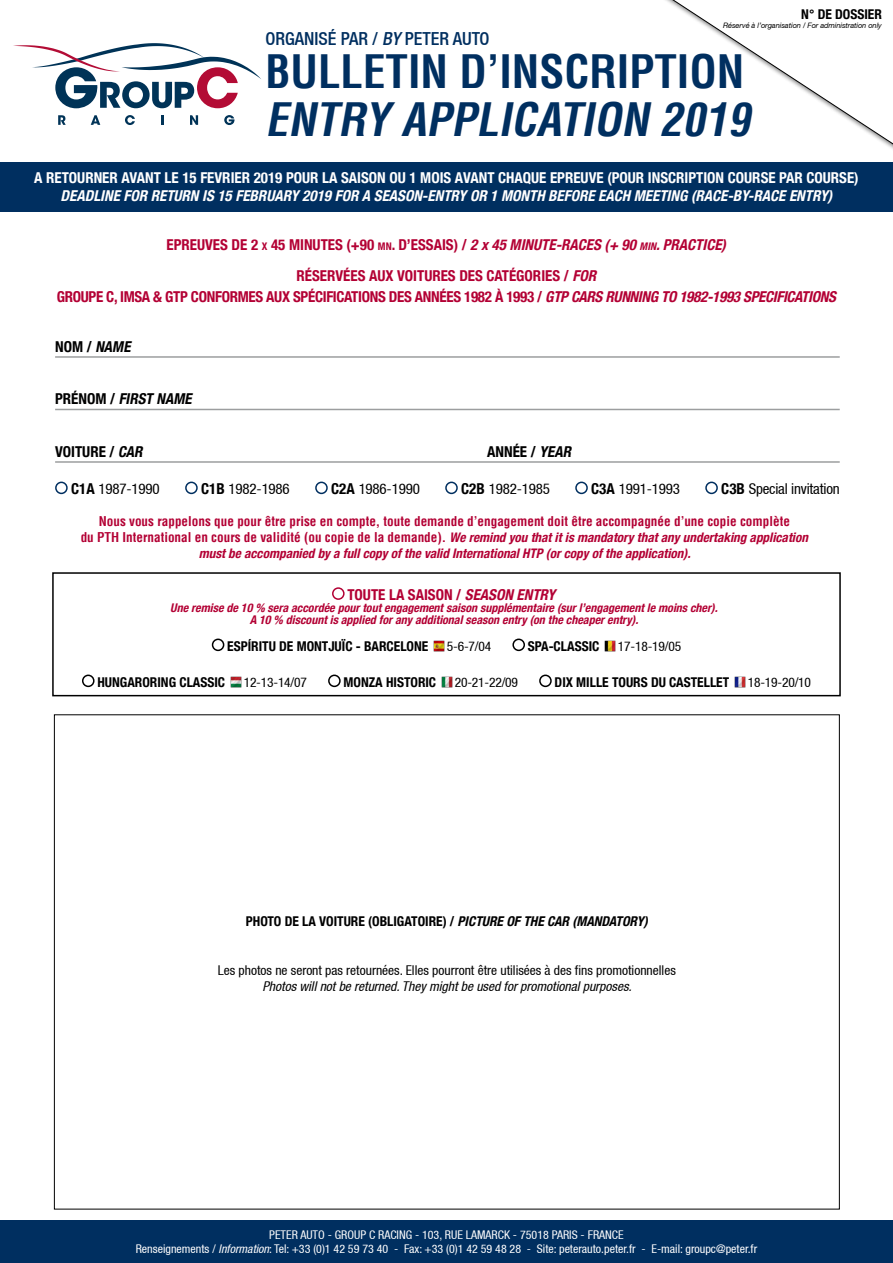
<style>
.page{position:relative;width:893px;height:1263px;background:#fff}
.page>*{position:absolute;margin:0;border:0;box-sizing:border-box;transform-origin:0 0}
.t1{font:700 condensed 45px "Helvetica";color:#002f60}
.t2{font:italic 700 condensed 45px "Helvetica";color:#002f60}
.t3{font:500 condensed 18px "Helvetica 67";color:#002f60}
.t4{font:700 condensed 15px/31.8px "Helvetica 77";color:#b30034;text-align:center}
.t5{font:700 condensed 15px "Helvetica 77";letter-spacing:-.02em;color:#b30034}
.t6{font:700 condensed 15px "Helvetica 77";color:#fff}
.t7{font:italic 700 condensed 15px "Helvetica 77";color:#fff}
.t8{font:condensed 15px "Helvetica 57";letter-spacing:-.015em;color:#000}
.t9{font:700 condensed 15px "Helvetica 77";color:#000}
.t10{font:italic 700 condensed 15px "Helvetica 77";color:#000}
.t11{font:700 condensed 13.5px "Helvetica 77";color:#000}
.t12{font:condensed 13.5px "Helvetica 57";color:#000}
.t13{font:italic condensed 13.5px "Helvetica 57";color:#000}
.t14{font:italic 700 condensed 13.2px/15.9px "Helvetica 77";color:#b30034;text-align:center}
.t15{font:700 condensed 13.2px "Helvetica";color:#b30034}
.t16{font:condensed 12px/14.4px "Helvetica 57";color:#fff;text-align:center}
.t17{font:italic 700 condensed 12px/12px "Helvetica 77";color:#b30034;text-align:center}
.t18{font:italic 7.5px "Helvetica 56";letter-spacing:-.01em;color:#000}
.s1{font-style:italic}
.s2{font-size:10.5px}
.s3{font-style:italic;font-size:10.5px}
.s4{font-style:normal}
.s5{font-family:"Helvetica 77";font-weight:700}
.s6{font-family:"Helvetica";font-style:normal}
</style>
<div class="page">
<div style="left:0;top:162px;width:893px;height:50px;background:#002f60"></div>
<div style="left:0;top:1220px;width:893px;height:43px;background:#002f60"></div>
<hr style="left:55px;top:356px;width:785px;height:2px;background:#9c9e9f">
<hr style="left:55px;top:409px;width:785px;height:1px;background:#9c9e9f">
<hr style="left:55px;top:461px;width:785px;height:2px;background:#9c9e9f">
<svg style="left:58px;top:115px;width:8px;height:10px"></svg>
<svg style="left:91px;top:115px;width:9px;height:10px"></svg>
<svg style="left:125px;top:115px;width:10px;height:10px"></svg>
<svg style="left:161px;top:115px;width:2px;height:10px"></svg>
<svg style="left:190px;top:115px;width:8px;height:10px"></svg>
<svg style="left:224px;top:115px;width:11px;height:10px"></svg>
<svg style="left:13px;top:43px;width:248px;height:65px"></svg>
<div style="left:640px;top:0;width:253px;height:166px;background:#000;opacity:.5"></div>
<svg style="left:640px;top:0;width:253px;height:158px"></svg>
<div style="left:55px;top:482px;width:13px;height:12px;border:2px solid #002f60;border-radius:50%"></div>
<div style="left:185px;top:482px;width:13px;height:12px;border:2px solid #002f60;border-radius:50%"></div>
<div style="left:315px;top:482px;width:13px;height:12px;border:2px solid #002f60;border-radius:50%"></div>
<div style="left:445px;top:482px;width:13px;height:12px;border:2px solid #002f60;border-radius:50%"></div>
<div style="left:575px;top:482px;width:13px;height:12px;border:2px solid #002f60;border-radius:50%"></div>
<div style="left:705px;top:482px;width:13px;height:12px;border:2px solid #002f60;border-radius:50%"></div>
<div style="left:52px;top:572px;width:789px;height:124px;border:2px solid #000"></div>
<div style="left:212px;top:638px;width:12px;height:13px;border:2px solid #000;border-radius:50%"></div>
<svg style="left:434px;top:640px;width:11px;height:11px"></svg>
<div style="left:512px;top:638px;width:13px;height:13px;border:2px solid #000;border-radius:50%"></div>
<svg style="left:605px;top:640px;width:11px;height:11px"></svg>
<div style="left:82px;top:674px;width:13px;height:13px;border:2px solid #000;border-radius:50%"></div>
<svg style="left:231px;top:676px;width:11px;height:11px"></svg>
<div style="left:328px;top:674px;width:13px;height:13px;border:2px solid #000;border-radius:50%"></div>
<svg style="left:442px;top:676px;width:11px;height:11px"></svg>
<div style="left:539px;top:674px;width:13px;height:13px;border:2px solid #000;border-radius:50%"></div>
<svg style="left:735px;top:676px;width:11px;height:11px"></svg>
<div style="left:332px;top:587px;width:13px;height:13px;border:2px solid #b30034;border-radius:50%"></div>
<h2 class="t3" style="left:266px;top:28px;width:226px">ORGANISÉ PAR / <span class="s1">BY</span> PETER AUTO</h2>
<p class="t11" style="left:801px;top:6px;width:82px">N° DE DOSSIER</p>
<p class="t18" style="left:723px;top:21px;width:160px">Réservé à l’organisation / For administration only</p>
<h1 class="t1" style="left:266px;top:43px;width:480px">BULLETIN D’INSCRIPTION</h1>
<h1 class="t2" style="left:266px;top:91px;width:496px">ENTRY APPLICATION 2019</h1>
<p class="t6" style="left:34px;top:169px;width:826px">A RETOURNER AVANT LE 15 FEVRIER 2019 POUR LA SAISON OU 1 MOIS AVANT CHAQUE EPREUVE (POUR INSCRIPTION COURSE PAR COURSE)</p>
<p class="t7" style="left:61px;top:187px;width:773px">DEADLINE FOR RETURN IS 15 FEBRUARY 2019 FOR A SEASON-ENTRY OR 1 MONTH BEFORE EACH MEETING (RACE-BY-RACE ENTRY)</p>
<p class="t4" style="left:167px;top:228px;width:561px">EPREUVES DE 2 <span class="s2">X</span> 45 MINUTES (+90 <span class="s2">MN</span>. D’ESSAIS) / <span class="s1">2 x 45 MINUTE-RACES (+ 90</span> <span class="s3">min</span><span class="s1">. PRACTICE)<br></span>RÉSERVÉES AUX VOITURES DES CATÉGORIES / <span class="s1">FOR</span></p>
<p class="t5" style="left:57px;top:288px;width:781px">GROUPE C, IMSA &amp; GTP CONFORMES AUX SPÉCIFICATIONS DES ANNÉES 1982 À 1993 / <span class="s1">GTP CARS RUNNING TO 1982-1993 SPECIFICATIONS</span></p>
<p class="t9" style="left:55px;top:338px;width:80px">N O M / <span class="s1">NAME</span></p>
<p class="t10" style="left:55px;top:390px;width:141px"><span class="s4">P R É N O M /</span> FIRST NAME</p>
<p class="t9" style="left:55px;top:443px;width:92px">VOITURE / <span class="s1">CAR</span></p>
<p class="t9" style="left:487px;top:443px;width:88px">ANNÉE / <span class="s1">YEAR</span></p>
<p class="t8" style="left:71px;top:480px;width:90px"><span class="s5">C1A</span> 1987-1990</p>
<p class="t8" style="left:201px;top:480px;width:90px"><span class="s5">C1B</span> 1982-1986</p>
<p class="t8" style="left:331px;top:480px;width:90px"><span class="s5">C2A</span> 1986-1990</p>
<p class="t8" style="left:461px;top:480px;width:90px"><span class="s5">C2B</span> 1982-1985</p>
<p class="t8" style="left:591px;top:480px;width:90px"><span class="s5">C3A</span> 1991-1993</p>
<p class="t8" style="left:721px;top:480px;width:120px"><span class="s5">C3B</span> Special invitation</p>
<p class="t15" style="left:99px;top:513px;width:693px">Nous vous rappelons que pour être prise en compte, toute demande d’engagement doit être accompagnée d’une copie complète</p>
<p class="t14" style="left:81px;top:529px;width:729px"><span class="s6">du PTH International en cours de validité (ou copie de la demande).</span> We remind you that it is mandatory that any undertaking application must be accompanied by a full copy of the valid International HTP (or copy of the application).</p>
<p class="t4" style="left:347px;top:578px;width:209px">TOUTE LA SAISON / <span class="s1">SEASON ENTRY</span></p>
<p class="t17" style="left:170px;top:601px;width:549px">Une remise de 10 % sera accordée pour tout engagement saison supplémentaire (sur l’engagement le moins cher).<br>A 10 % discount is applied for any additional season entry (on the cheaper entry).</p>
<p class="t11" style="left:227px;top:638px;width:203px">ESPÍRITU DE MONTJUÏC - BARCELONE</p>
<p class="t12" style="left:447px;top:638px;width:46px">5-6-7/04</p>
<p class="t11" style="left:528px;top:638px;width:73px">SPA-CLASSIC</p>
<p class="t12" style="left:618px;top:638px;width:65px">17-18-19/05</p>
<p class="t11" style="left:97px;top:674px;width:129px">HUNGARORING CLASSIC</p>
<p class="t12" style="left:244px;top:674px;width:65px">12-13-14/07</p>
<p class="t11" style="left:344px;top:674px;width:94px">MONZA HISTORIC</p>
<p class="t12" style="left:455px;top:674px;width:65px">20-21-22/09</p>
<p class="t11" style="left:555px;top:674px;width:176px">DIX MILLE TOURS DU CASTELLET</p>
<p class="t12" style="left:748px;top:674px;width:65px">18-19-20/10</p>
<p class="t11" style="left:246px;top:913px;width:404px">PHOTO DE LA VOITURE (OBLIGATOIRE) / <span class="s1">PICTURE OF THE CAR (MANDATORY)</span></p>
<p class="t12" style="left:218px;top:962px;width:459px">Les photos ne seront pas retournées. Elles pourront être utilisées à des fins promotionnelles</p>
<p class="t13" style="left:262px;top:978px;width:371px">Photos will not be returned. They might be used for promotional purposes.</p>
<p class="t16" style="left:136px;top:1227px;width:623px">PETER AUTO - GROUP C RACING - 103, RUE LAMARCK - 75018 PARIS - FRANCE<br>Renseignements / <span class="s1">Information</span>: Tel: +33 (0)1 42 59 73 40 - Fax: +33 (0)1 42 59 48 28 - Site: peterauto.peter.fr - E-mail: groupc@peter.fr</p>
</div>
